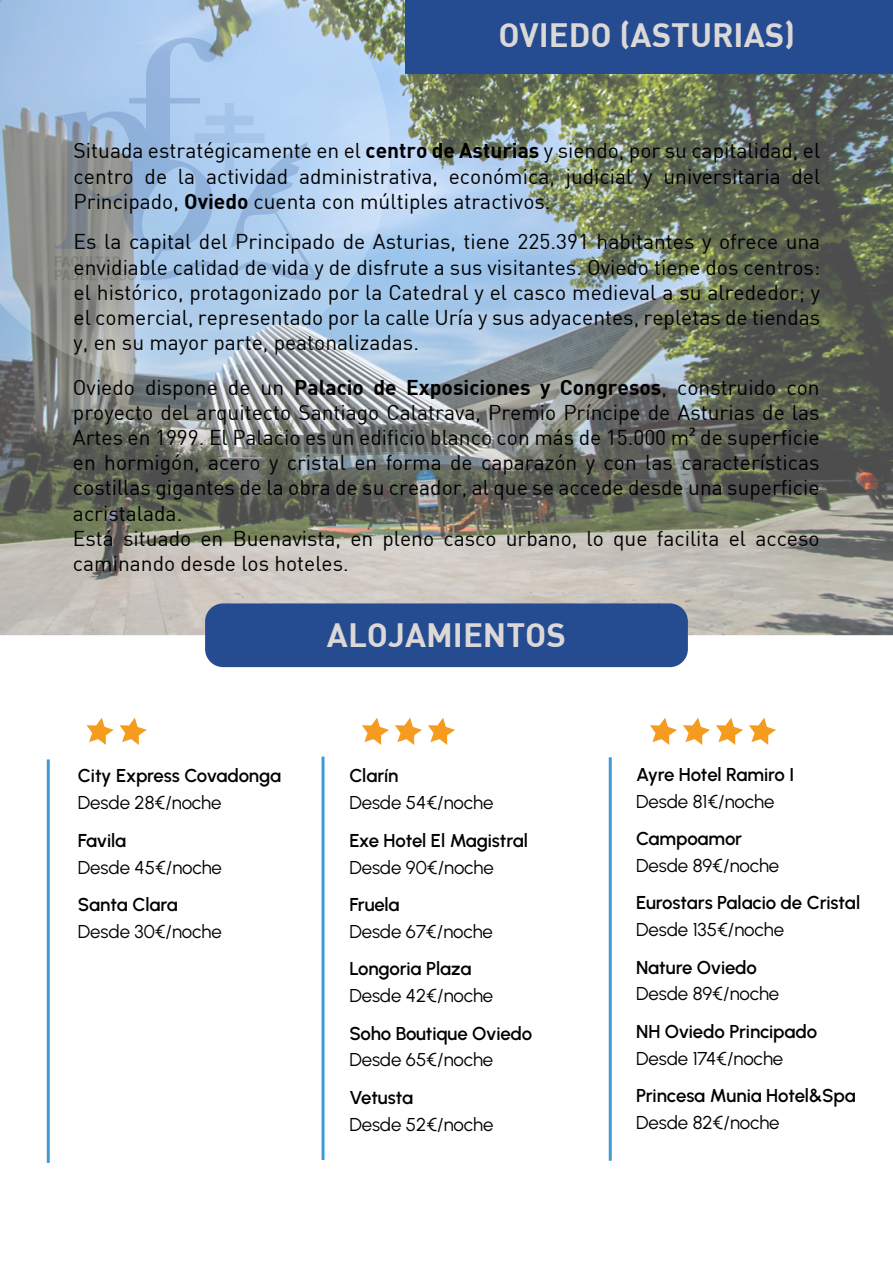
<style>
.page{position:relative;width:893px;height:1263px;background:#fff}
.page>*{position:absolute;margin:0;border:0;box-sizing:border-box;transform-origin:0 0}
.t1{font:700 33px "DIN";color:#dcd8d7}
.t2{font:21px/25.2px "DIN";color:#000;text-align:justify}
.t3{font:18.6px "Urbanist";letter-spacing:-.005em;color:#000}
.t4{font:600 18.6px "Urbanist";letter-spacing:-.01em;color:#000}
.s1{font-weight:700}
.s2{font-family:"Myriad Pro"}
</style>
<div class="page">
<img style="left:0;top:1px;width:893px;height:635px">
<div style="left:405px;top:0;width:488px;height:73px;background:#254c90"></div>
<svg style="left:0;top:0;width:390px;height:377px;background:#a8bccf"></svg>
<svg style="left:55px;top:38px;width:265px;height:243px;background:#a3bdda"></svg>
<svg style="left:87px;top:718px;width:27px;height:27px"></svg>
<svg style="left:120px;top:718px;width:27px;height:27px"></svg>
<svg style="left:428px;top:718px;width:27px;height:27px"></svg>
<svg style="left:362px;top:718px;width:27px;height:27px"></svg>
<svg style="left:395px;top:718px;width:27px;height:27px"></svg>
<svg style="left:650px;top:718px;width:27px;height:27px"></svg>
<svg style="left:749px;top:718px;width:27px;height:27px"></svg>
<svg style="left:716px;top:718px;width:27px;height:27px"></svg>
<svg style="left:683px;top:718px;width:27px;height:27px"></svg>
<div style="left:205px;top:603px;width:483px;height:64px;background:#254c90;border-radius:18px"></div>
<hr style="left:47px;top:759px;width:3px;height:404px;background:#3f9bd6">
<hr style="left:609px;top:757px;width:3px;height:404px;background:#3f9bd6">
<hr style="left:322px;top:757px;width:3px;height:403px;background:#3f9bd6">
<h1 class="t1" style="left:498px;top:13px;width:298px">OVIEDO (ASTURIAS)</h1>
<p class="t2" style="left:74px;top:138px;width:748px">Situada estratégicamente en el <span class="s1">centro de Asturias</span> y siendo, por su capitalidad, el centro de la actividad administrativa, económica, judicial y universitaria del Principado, <span class="s1">Oviedo</span> cuenta con múltiples atractivos.</p>
<p class="t2" style="left:74px;top:229px;width:748px">Es la capital del Principado de Asturias, tiene 225.391 habitantes y ofrece una envidiable calidad de vida y de disfrute a sus visitantes. Oviedo tiene dos centros: el histórico, protagonizado por la Catedral y el casco medieval a su alrededor; y el comercial, representado por la calle Uría y sus adyacentes, repletas de tiendas y, en su mayor parte, peatonalizadas.</p>
<p class="t2" style="left:73px;top:374px;width:748px;text-align:left">Oviedo dispone de un <span class="s1">Palacio de Exposiciones y Congresos</span>, construido con proyecto del arquitecto Santiago Calatrava, Premio Príncipe de Asturias de las Artes en 1999. El Palacio es un edificio blanco con más de 15.000 m<span class="s2">²</span> de superficie en hormigón, acero y cristal en forma de caparazón y con las características costillas gigantes de la obra de su creador, al que se accede desde una superficie acristalada.<br>Está situado en Buenavista, en pleno casco urbano, lo que facilita el acceso caminando desde los hoteles.</p>
<h1 class="t1" style="left:327px;top:613px;width:241px">ALOJAMIENTOS</h1>
<p class="t4" style="left:78px;top:764px;width:205px">City Express Covadonga</p>
<p class="t3" style="left:78px;top:791px;width:145px">Desde 28€/noche</p>
<p class="t4" style="left:78px;top:828px;width:50px">Favila</p>
<p class="t3" style="left:78px;top:855px;width:146px">Desde 45€/noche</p>
<p class="t4" style="left:78px;top:892px;width:101px">Santa Clara</p>
<p class="t3" style="left:78px;top:919px;width:145px">Desde 30€/noche</p>
<p class="t4" style="left:349px;top:764px;width:51px">Clarín</p>
<p class="t3" style="left:349px;top:791px;width:146px">Desde 54€/noche</p>
<p class="t4" style="left:349px;top:828px;width:180px">Exe Hotel El Magistral</p>
<p class="t3" style="left:349px;top:855px;width:146px">Desde 90€/noche</p>
<p class="t4" style="left:349px;top:892px;width:52px">Fruela</p>
<p class="t3" style="left:349px;top:919px;width:145px">Desde 67€/noche</p>
<p class="t4" style="left:349px;top:956px;width:124px">Longoria Plaza</p>
<p class="t3" style="left:349px;top:983px;width:145px">Desde 42€/noche</p>
<p class="t4" style="left:349px;top:1021px;width:184px">Soho Boutique Oviedo</p>
<p class="t3" style="left:349px;top:1048px;width:145px">Desde 65€/noche</p>
<p class="t4" style="left:349px;top:1085px;width:65px">Vetusta</p>
<p class="t3" style="left:349px;top:1112px;width:146px">Desde 52€/noche</p>
<p class="t4" style="left:636px;top:762px;width:159px">Ayre Hotel Ramiro I</p>
<p class="t3" style="left:636px;top:789px;width:140px">Desde 81€/noche</p>
<p class="t4" style="left:636px;top:826px;width:108px">Campoamor</p>
<p class="t3" style="left:636px;top:853px;width:145px">Desde 89€/noche</p>
<p class="t4" style="left:636px;top:890px;width:226px">Eurostars Palacio de Cristal</p>
<p class="t3" style="left:636px;top:917px;width:149px">Desde 135€/noche</p>
<p class="t4" style="left:636px;top:955px;width:122px">Nature Oviedo</p>
<p class="t3" style="left:636px;top:982px;width:145px">Desde 89€/noche</p>
<p class="t4" style="left:636px;top:1019px;width:183px">NH Oviedo Principado</p>
<p class="t3" style="left:636px;top:1046px;width:149px">Desde 174€/noche</p>
<p class="t4" style="left:636px;top:1083px;width:221px">Princesa Munia Hotel&amp;Spa</p>
<p class="t3" style="left:636px;top:1110px;width:145px">Desde 82€/noche</p>
</div>
